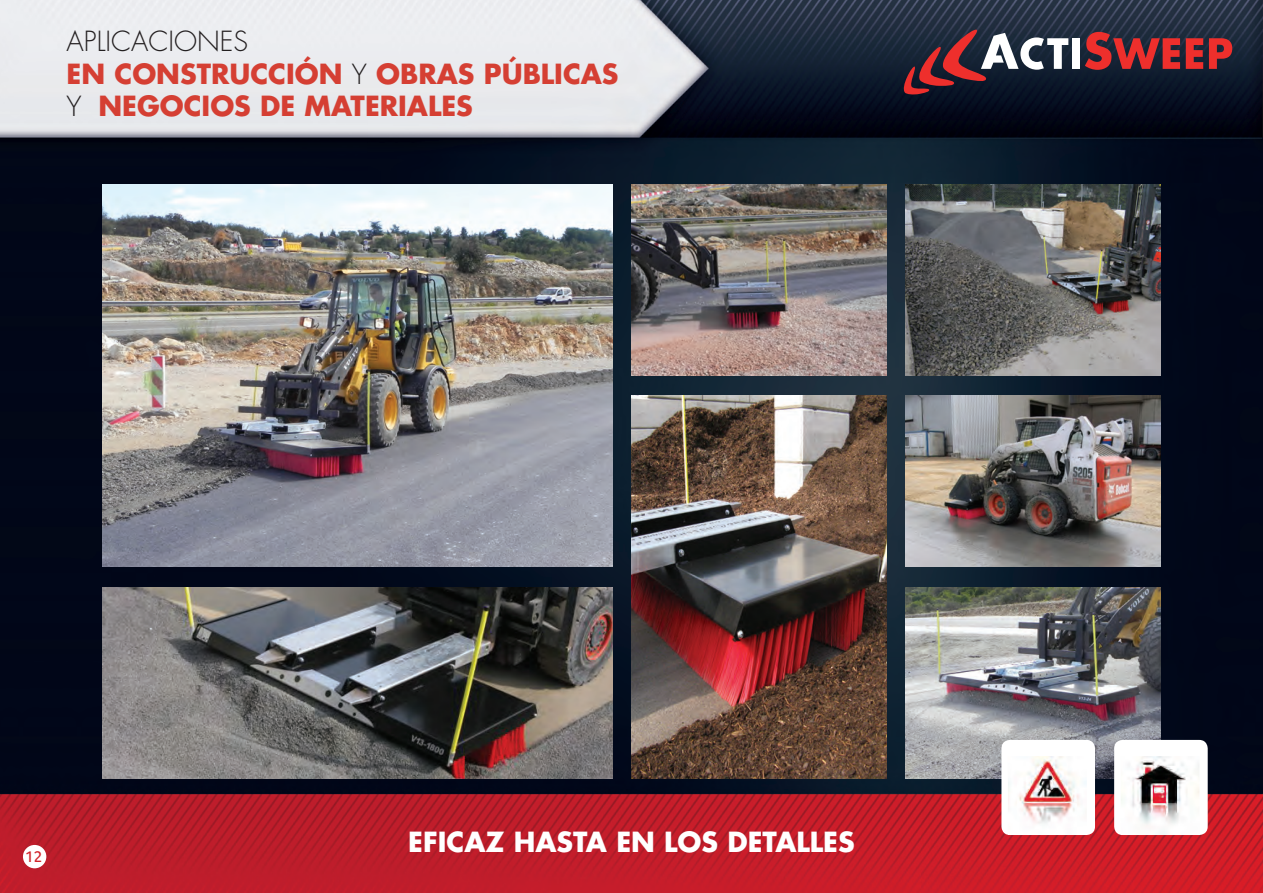
<style>
.page{position:relative;width:1263px;height:893px;background:#fff}
.page>*{position:absolute;margin:0;border:0;box-sizing:border-box;transform-origin:0 0}
.t1{font:700 27px "Futura";color:#d53f33}
.t2{font:700 27px "Futura";color:#fff}
.t3{font:300 27px "Futura";color:#231f20}
.t4{font:15px "Parisine Plus Ptf";color:#d1232a}
.s1{font-weight:300;color:#231f20}
</style>
<div class="page">
<img style="left:0;top:0;width:1263px;height:893px">
<svg style="left:904px;top:30px;width:164px;height:64px;background:#53404d"></svg>
<div style="left:1072px;top:38px;width:8px;height:31px;background:#fff"></div>
<svg style="left:1085px;top:32px;width:95px;height:38px;background:#862b32"></svg>
<svg style="left:1186px;top:38px;width:17px;height:31px"></svg>
<svg style="left:1209px;top:38px;width:23px;height:31px"></svg>
<div style="left:23px;top:845px;width:23px;height:23px;background:#fff;border-radius:50%"></div>
<img style="left:631px;top:184px;width:256px;height:191px">
<img style="left:906px;top:184px;width:255px;height:191px">
<img style="left:906px;top:396px;width:255px;height:171px">
<img style="left:631px;top:396px;width:256px;height:382px">
<img style="left:906px;top:587px;width:255px;height:191px">
<img style="left:102px;top:184px;width:510px;height:383px">
<img style="left:102px;top:587px;width:510px;height:191px">
<div style="left:1114px;top:740px;width:94px;height:95px;background:#fff;border-radius:9px"></div>
<img style="left:1121px;top:756px;width:78px;height:79px">
<div style="left:1001px;top:740px;width:94px;height:95px;background:#fff;border-radius:9px"></div>
<img style="left:1008px;top:756px;width:79px;height:68px">
<p class="t3" style="left:67px;top:25px;width:183px">APLICACIONES</p>
<p class="t1" style="left:67px;top:56px;width:553px">EN CONSTRUCCIÓN <span class="s1">Y</span> OBRAS PÚBLICAS</p>
<p class="t1" style="left:67px;top:88px;width:408px"><span class="s1">Y</span> NEGOCIOS DE MATERIALES</p>
<p class="t4" style="left:25px;top:845px;width:18px">12</p>
<p class="t2" style="left:408px;top:824px;width:448px">EFICAZ HASTA EN LOS DETALLES</p>
</div>
